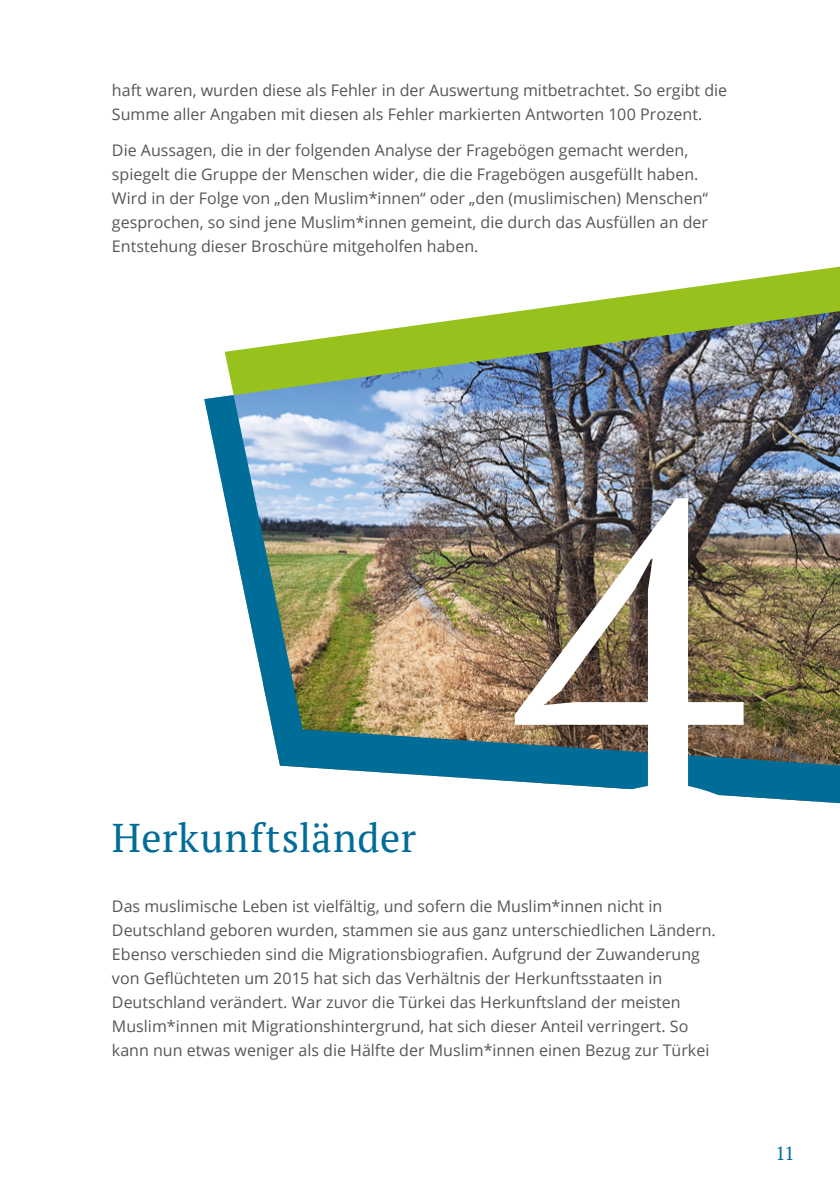
<style>
.page{position:relative;width:840px;height:1191px;background:#fff}
.page>*{position:absolute;margin:0;border:0;box-sizing:border-box;transform-origin:0 0}
.t1{font:436.4px "PT Serif";color:#fff}
.t2{font:40px "PT Serif";letter-spacing:.015em;color:#006c98}
.t3{font:19px "PT Serif";color:#006c98}
.t4{font:16px/24px "Open Sans";color:#565655}
</style>
<div class="page">
<svg style="left:520px;top:267px;width:319px;height:44px"></svg>
<img style="left:224px;top:311px;width:615px;height:84px">
<img style="left:204px;top:395px;width:635px;height:408px">
<p class="t4" style="left:112px;top:78px;width:616px">haft waren, wurden diese als Fehler in der Auswertung mitbetrachtet. So ergibt die<br>Summe aller Angaben mit diesen als Fehler markierten Antworten 100 Prozent.</p>
<p class="t4" style="left:112px;top:138px;width:597px">Die Aussagen, die in der folgenden Analyse der Fragebögen gemacht werden, spiegelt die Gruppe der Menschen wider, die die Fragebögen ausgefüllt haben.<br>Wird in der Folge von „den Muslim*innen“ oder „den (muslimischen) Menschen“ gesprochen, so sind jene Muslim*innen gemeint, die durch das Ausfüllen an der Entstehung dieser Broschüre mitgeholfen haben.</p>
<h2 class="t2" style="left:112px;top:812px;width:305px">Herkunftsländer</h2>
<h1 class="t1" style="left:512px;top:371px;width:234px">4</h1>
<p class="t4" style="left:112px;top:894px;width:605px">Das muslimische Leben ist vielfältig, und sofern die Muslim*innen nicht in Deutschland geboren wurden, stammen sie aus ganz unterschiedlichen Ländern.<br>Ebenso verschieden sind die Migrationsbiografien. Aufgrund der Zuwanderung von Geflüchteten um 2015 hat sich das Verhältnis der Herkunftsstaaten in Deutschland verändert. War zuvor die Türkei das Herkunftsland der meisten Muslim*innen mit Migrationshintergrund, hat sich dieser Anteil verringert. So kann nun etwas weniger als die Hälfte der Muslim*innen einen Bezug zur Türkei</p>
<p class="t3" style="left:774px;top:1140px;width:21px">11</p>
</div>
